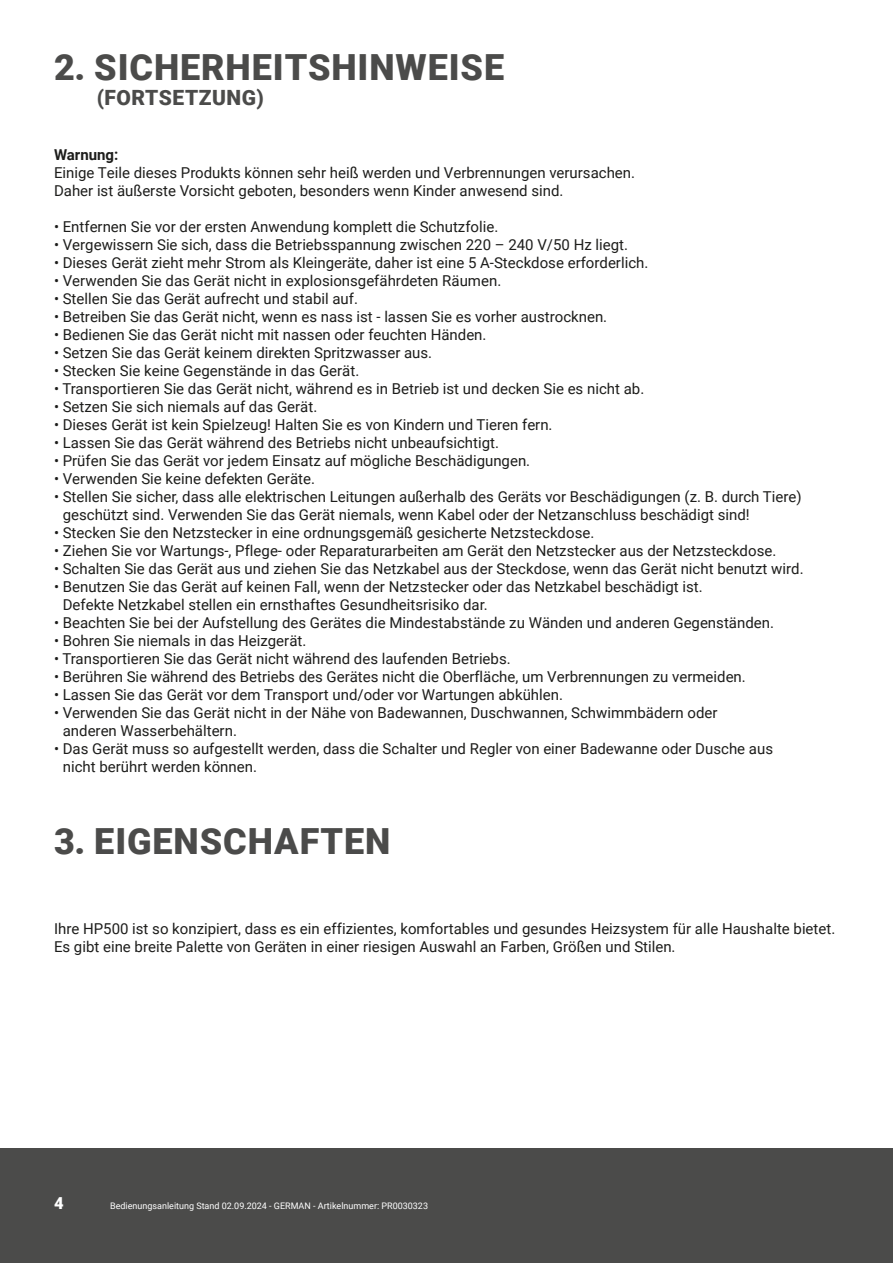
<style>
.page{position:relative;width:893px;height:1263px;background:#fff}
.page>*{position:absolute;margin:0;border:0;box-sizing:border-box;transform-origin:0 0}
.Große_Headline{font:900 36px "Roboto";letter-spacing:.025em;color:#4b4b4a}
.Große_Subheadline{font:900 21px "Roboto";letter-spacing:.025em;color:#4b4b4a}
.t1{font:900 16.5px "Roboto";color:#fff}
.Fließtext{font:15px/18px "Roboto";color:#1d1d1b}
.Auszeichnungen_schwarz{font:700 15px "Roboto";color:#1d1d1b}
.t2{font:9px "Roboto";color:#fff}
</style>
<div class="page">
<div style="left:0;top:1148px;width:893px;height:115px;background:#4b4b4a"></div>
<p class="Große_Headline" style="left:54px;top:42px;width:452px">2. SICHERHEITSHINWEISE</p>
<p class="Große_Subheadline" style="left:97px;top:83px;width:168px">(FORTSETZUNG)</p>
<p class="Auszeichnungen_schwarz" style="left:54px;top:144px;width:66px">Warnung:</p>
<p class="Fließtext" style="left:54px;top:163px;width:583px">Einige Teile dieses Produkts können sehr heiß werden und Verbrennungen verursachen.<br>Daher ist äußerste Vorsicht geboten, besonders wenn Kinder anwesend sind.</p>
<p class="Fließtext" style="left:54px;top:217px;width:446px">• Entfernen Sie vor der ersten Anwendung komplett die Schutzfolie.</p>
<p class="Fließtext" style="left:54px;top:235px;width:576px">• Vergewissern Sie sich, dass die Betriebsspannung zwischen 220 – 240 V/50 Hz liegt.</p>
<p class="Fließtext" style="left:54px;top:253px;width:596px">• Dieses Gerät zieht mehr Strom als Kleingeräte, daher ist eine 5 A-Steckdose erforderlich.</p>
<p class="Fließtext" style="left:54px;top:271px;width:449px">• Verwenden Sie das Gerät nicht in explosionsgefährdeten Räumen.</p>
<p class="Fließtext" style="left:54px;top:289px;width:305px">• Stellen Sie das Gerät aufrecht und stabil auf.</p>
<p class="Fließtext" style="left:54px;top:307px;width:555px">• Betreiben Sie das Gerät nicht, wenn es nass ist - lassen Sie es vorher austrocknen.</p>
<p class="Fließtext" style="left:54px;top:325px;width:434px">• Bedienen Sie das Gerät nicht mit nassen oder feuchten Händen.</p>
<p class="Fließtext" style="left:54px;top:343px;width:380px">• Setzen Sie das Gerät keinem direkten Spritzwasser aus.</p>
<p class="Fließtext" style="left:54px;top:361px;width:307px">• Stecken Sie keine Gegenstände in das Gerät.</p>
<p class="Fließtext" style="left:54px;top:379px;width:592px">• Transportieren Sie das Gerät nicht, während es in Betrieb ist und decken Sie es nicht ab.</p>
<p class="Fließtext" style="left:54px;top:397px;width:265px">• Setzen Sie sich niemals auf das Gerät.</p>
<p class="Fließtext" style="left:54px;top:415px;width:500px">• Dieses Gerät ist kein Spielzeug! Halten Sie es von Kindern und Tieren fern.</p>
<p class="Fließtext" style="left:54px;top:433px;width:447px">• Lassen Sie das Gerät während des Betriebs nicht unbeaufsichtigt.</p>
<p class="Fließtext" style="left:54px;top:451px;width:478px">• Prüfen Sie das Gerät vor jedem Einsatz auf mögliche Beschädigungen.</p>
<p class="Fließtext" style="left:54px;top:469px;width:262px">• Verwenden Sie keine defekten Geräte.</p>
<p class="Fließtext" style="left:63px;top:487px;width:740px;text-indent:-9px">• Stellen Sie sicher, dass alle elektrischen Leitungen außerhalb des Geräts vor Beschädigungen (z. B. durch Tiere) geschützt sind. Verwenden Sie das Gerät niemals, wenn Kabel oder der Netzanschluss beschädigt sind!</p>
<p class="Fließtext" style="left:54px;top:523px;width:542px">• Stecken Sie den Netzstecker in eine ordnungsgemäß gesicherte Netzsteckdose.</p>
<p class="Fließtext" style="left:54px;top:541px;width:724px">• Ziehen Sie vor Wartungs-, Pflege- oder Reparaturarbeiten am Gerät den Netzstecker aus der Netzsteckdose.</p>
<p class="Fließtext" style="left:54px;top:559px;width:751px">• Schalten Sie das Gerät aus und ziehen Sie das Netzkabel aus der Steckdose, wenn das Gerät nicht benutzt wird.</p>
<p class="Fließtext" style="left:63px;top:577px;width:641px;text-indent:-9px">• Benutzen Sie das Gerät auf keinen Fall, wenn der Netzstecker oder das Netzkabel beschädigt ist.<br>Defekte Netzkabel stellen ein ernsthaftes Gesundheitsrisiko dar.</p>
<p class="Fließtext" style="left:54px;top:613px;width:721px">• Beachten Sie bei der Aufstellung des Gerätes die Mindestabstände zu Wänden und anderen Gegenständen.</p>
<p class="Fließtext" style="left:54px;top:631px;width:254px">• Bohren Sie niemals in das Heizgerät.</p>
<p class="Fließtext" style="left:54px;top:649px;width:458px">• Transportieren Sie das Gerät nicht während des laufenden Betriebs.</p>
<p class="Fließtext" style="left:54px;top:667px;width:693px">• Berühren Sie während des Betriebs des Gerätes nicht die Oberfläche, um Verbrennungen zu vermeiden.</p>
<p class="Fließtext" style="left:54px;top:685px;width:510px">• Lassen Sie das Gerät vor dem Transport und/oder vor Wartungen abkühlen.</p>
<p class="Fließtext" style="left:63px;top:703px;width:656px;text-indent:-9px">• Verwenden Sie das Gerät nicht in der Nähe von Badewannen, Duschwannen, Schwimmbädern oder anderen Wasserbehältern.</p>
<p class="Fließtext" style="left:63px;top:739px;width:712px;text-indent:-9px">• Das Gerät muss so aufgestellt werden, dass die Schalter und Regler von einer Badewanne oder Dusche aus nicht berührt werden können.</p>
<p class="Große_Headline" style="left:54px;top:816px;width:338px">3. EIGENSCHAFTEN</p>
<p class="Fließtext" style="left:54px;top:919px;width:783px">Ihre HP500 ist so konzipiert, dass es ein effizientes, komfortables und gesundes Heizsystem für alle Haushalte bietet.</p>
<p class="Fließtext" style="left:54px;top:937px;width:623px">Es gibt eine breite Palette von Geräten in einer riesigen Auswahl an Farben, Größen und Stilen.</p>
<p class="t1" style="left:54px;top:1191px;width:11px">4</p>
<p class="t2" style="left:110px;top:1199px;width:319px">Bedienungsanleitung Stand 02.09.2024 - GERMAN - Artikelnummer: PR0030323</p>
</div>
